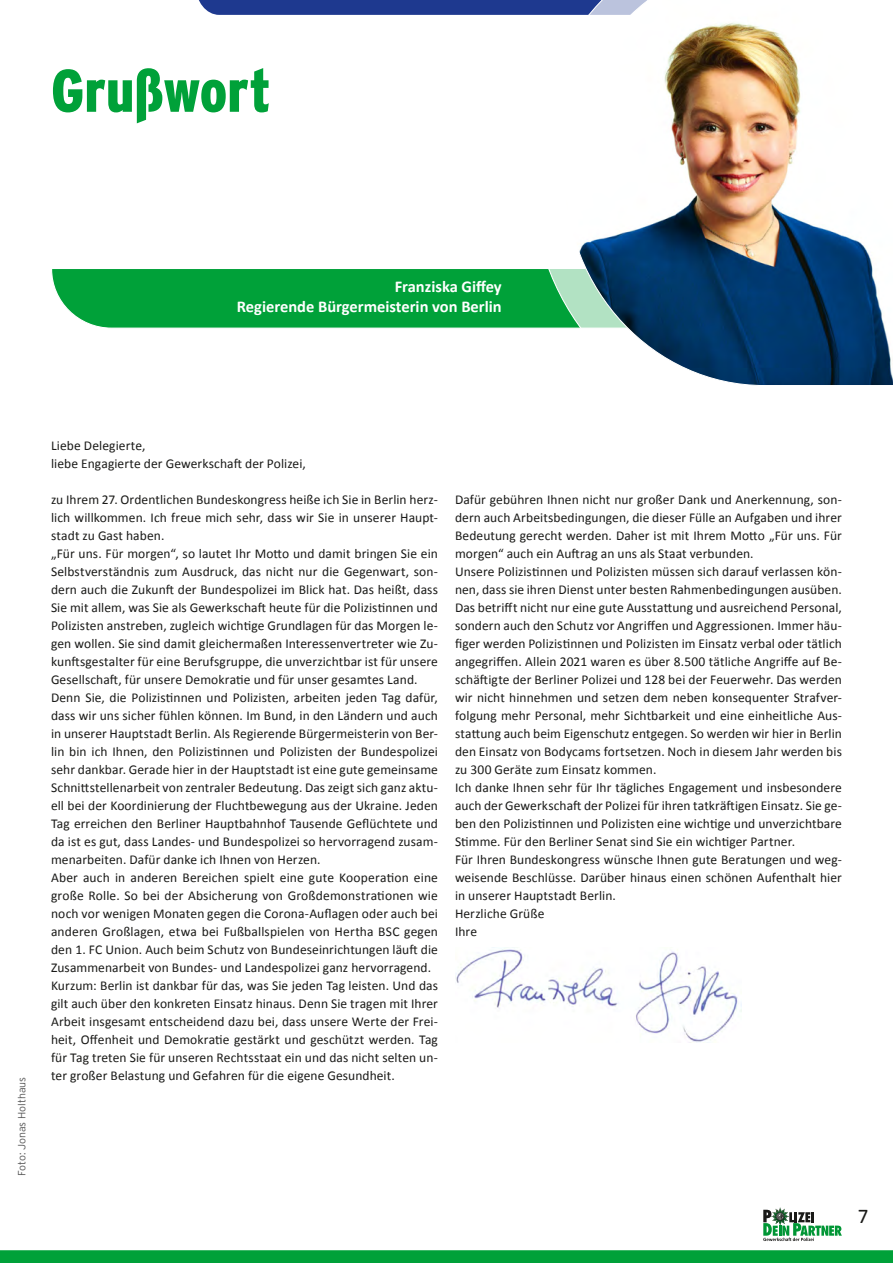
<style>
.page{position:relative;width:893px;height:1263px;background:#fff}
.page>*{position:absolute;margin:0;border:0;box-sizing:border-box;transform-origin:0 0}
.t1{font:900 60px "Interstate Condensed";color:#00a139}
.t2{font:21px "Calibri";color:#1a1a18}
.t3{font:700 16.5px/19.5px "Calibri";color:#fff;text-align:right}
.t4{font:13.5px/18px "Calibri";letter-spacing:.005em;color:#1a1a18}
.t5{font:300 10.5px "Interstate";color:#565656}
</style>
<div class="page">
<svg style="left:199px;top:0;width:332px;height:15px;background:#233d91"></svg>
<svg style="left:763px;top:1208px;width:79px;height:33px"></svg>
<svg style="left:0;top:1250px;width:893px;height:13px;background:#04a23c"></svg>
<div style="left:51px;top:269px;width:480px;height:60px;background:#00a139"></div>
<svg style="left:531px;top:0;width:33px;height:329px"></svg>
<img style="left:564px;top:0;width:329px;height:386px">
<img style="left:455px;top:947px;width:287px;height:96px">
<h1 class="t1" style="left:51px;top:57px;width:221px">Grußwort</h1>
<p class="t3" style="left:237px;top:277px;width:266px">Franziska Giffey<br>Regierende Bürgermeisterin von Berlin</p>
<p class="t5" style="left:16px;top:1176px;width:101px;rotate:-90deg">Foto: Jonas Holthaus</p>
<p class="t4" style="left:51px;top:436px;width:256px">Liebe Delegierte,<br>liebe Engagierte der Gewerkschaft der Polizei,</p>
<p class="t4" style="left:51px;top:490px;width:388px">zu Ihrem 27. Ordentlichen Bundeskongress heiße ich Sie in Berlin herz&shy;lich willkommen. Ich freue mich sehr, dass wir Sie in unserer Haupt&shy;stadt zu Gast haben.<br>„Für uns. Für morgen“, so lautet Ihr Motto und damit bringen Sie ein Selbstverständnis zum Ausdruck, das nicht nur die Gegenwart, son&shy;dern auch die Zukunft der Bundespolizei im Blick hat. Das heißt, dass Sie mit allem, was Sie als Gewerkschaft heute für die Polizistinnen und Polizisten anstreben, zugleich wichtige Grundlagen für das Morgen le&shy;gen wollen. Sie sind damit gleichermaßen Interessenvertreter wie Zu&shy;kunftsgestalter für eine Berufsgruppe, die unverzichtbar ist für unsere Gesellschaft, für unsere Demokratie und für unser gesamtes Land.<br>Denn Sie, die Polizistinnen und Polizisten, arbeiten jeden Tag dafür, dass wir uns sicher fühlen können. Im Bund, in den Ländern und auch in unserer Hauptstadt Berlin. Als Regierende Bürgermeisterin von Ber&shy;lin bin ich Ihnen, den Polizistinnen und Polizisten der Bundespolizei sehr dankbar. Gerade hier in der Hauptstadt ist eine gute gemeinsame Schnittstellenarbeit von zentraler Bedeutung. Das zeigt sich ganz aktu&shy;ell bei der Koordinierung der Fluchtbewegung aus der Ukraine. Jeden Tag erreichen den Berliner Hauptbahnhof Tausende Geflüchtete und da ist es gut, dass Landes- und Bundespolizei so hervorragend zusam&shy;menarbeiten. Dafür danke ich Ihnen von Herzen.<br>Aber auch in anderen Bereichen spielt eine gute Kooperation eine große Rolle. So bei der Absicherung von Großdemonstrationen wie noch vor wenigen Monaten gegen die Corona-Auflagen oder auch bei anderen Großlagen, etwa bei Fußballspielen von Hertha BSC gegen den 1. FC Union. Auch beim Schutz von Bundeseinrichtungen läuft die Zusammenarbeit von Bundes- und Landespolizei ganz hervorragend.<br>Kurzum: Berlin ist dankbar für das, was Sie jeden Tag leisten. Und das gilt auch über den konkreten Einsatz hinaus. Denn Sie tragen mit Ihrer Arbeit insgesamt entscheidend dazu bei, dass unsere Werte der Frei&shy;heit, Offenheit und Demokratie gestärkt und geschützt werden. Tag für Tag treten Sie für unseren Rechtsstaat ein und das nicht selten un&shy;ter großer Belastung und Gefahren für die eigene Gesundheit.</p>
<p class="t4" style="left:455px;top:490px;width:388px">Dafür gebühren Ihnen nicht nur großer Dank und Anerkennung, son&shy;dern auch Arbeitsbedingungen, die dieser Fülle an Aufgaben und ihrer Bedeutung gerecht werden. Daher ist mit Ihrem Motto „Für uns. Für morgen“ auch ein Auftrag an uns als Staat verbunden.<br>Unsere Polizistinnen und Polizisten müssen sich darauf verlassen kön&shy;nen, dass sie ihren Dienst unter besten Rahmenbedingungen ausüben.<br>Das betrifft nicht nur eine gute Ausstattung und ausreichend Personal, sondern auch den Schutz vor Angriffen und Aggressionen. Immer häu&shy;figer werden Polizistinnen und Polizisten im Einsatz verbal oder tätlich angegriffen. Allein 2021 waren es über 8.500 tätliche Angriffe auf Be&shy;schäftigte der Berliner Polizei und 128 bei der Feuerwehr. Das werden wir nicht hinnehmen und setzen dem neben konsequenter Strafver&shy;folgung mehr Personal, mehr Sichtbarkeit und eine einheitliche Aus&shy;stattung auch beim Eigenschutz entgegen. So werden wir hier in Berlin den Einsatz von Bodycams fortsetzen. Noch in diesem Jahr werden bis zu 300 Geräte zum Einsatz kommen.<br>Ich danke Ihnen sehr für Ihr tägliches Engagement und insbesondere auch der Gewerkschaft der Polizei für ihren tatkräftigen Einsatz. Sie ge&shy;ben den Polizistinnen und Polizisten eine wichtige und unverzichtbare Stimme. Für den Berliner Senat sind Sie ein wichtiger Partner.<br>Für Ihren Bundeskongress wünsche Ihnen gute Beratungen und weg&shy;weisende Beschlüsse. Darüber hinaus einen schönen Aufenthalt hier in unserer Hauptstadt Berlin.<br>Herzliche Grüße<br>Ihre</p>
<h2 class="t2" style="left:858px;top:1203px;width:12px">7</h2>
</div>
